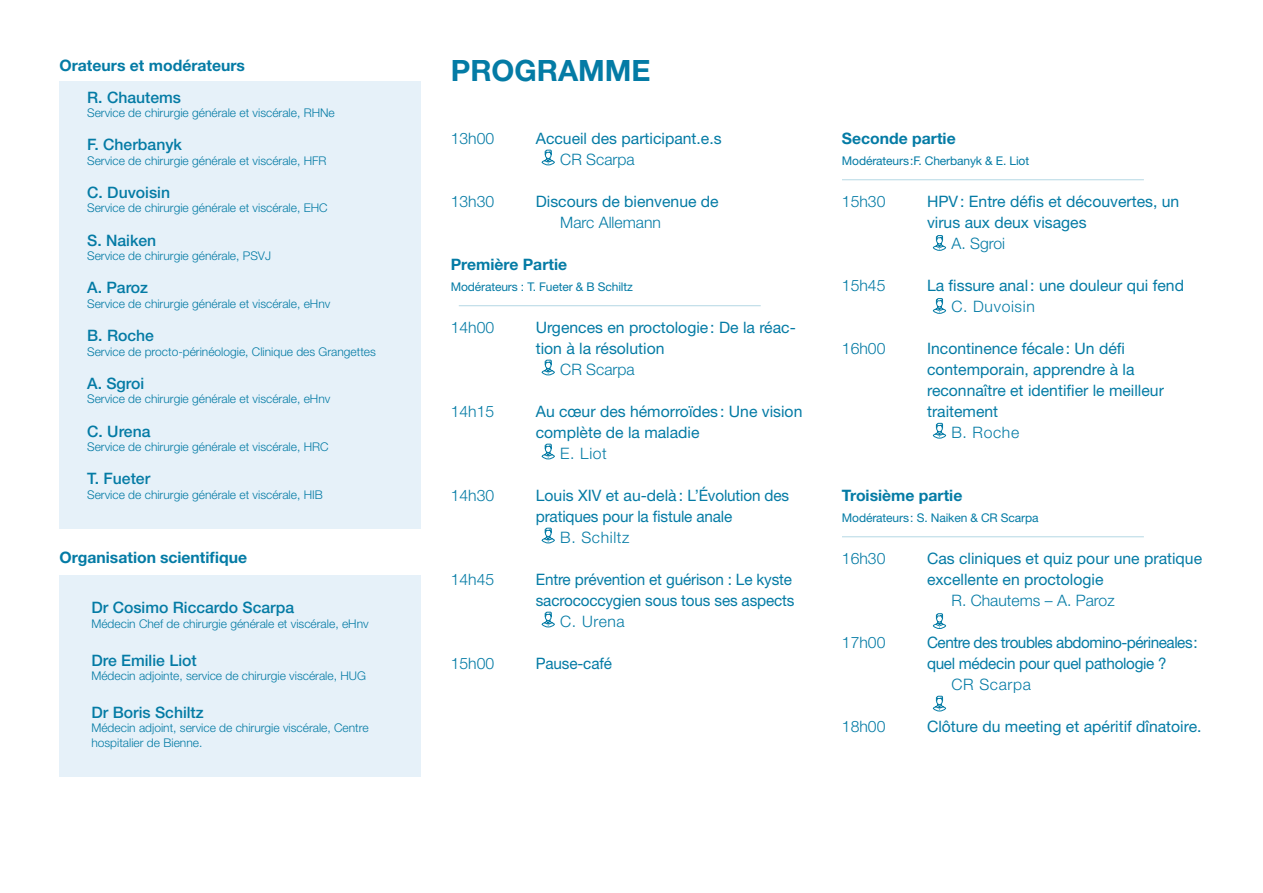
<style>
.page{position:relative;width:1263px;height:893px;background:#fff}
.page>*{position:absolute;margin:0;border:0;box-sizing:border-box;transform-origin:0 0}
.t1{font:700 29.4px "Helvetica Neue LT Std";color:#047ba5}
.t2{font:15.75px/21px "Helvetica Neue LT Std";color:#047ba5}
.t3{font:300 15.75px "Helvetica Neue LT Std";color:#047ba5}
.t4{font:500 15.75px "Helvetica Neue LT Std";color:#047ba5}
.t5{font:700 15.75px "Helvetica Neue LT Std";color:#047ba5}
.t6{font:15.75px/21px "Helvetica Neue LT Std";letter-spacing:-.03em;color:#047ba5}
.t7{font:300 15.75px "Helvetica Neue LT Std";letter-spacing:.04em;color:#047ba5}
.t8{font:300 12px/14.4px "Helvetica Neue LT Std";color:#047ba5}
.t9{font:12px "Helvetica Neue LT Std";letter-spacing:-.01em;color:#047ba5}
</style>
<div class="page">
<div style="left:60px;top:81px;width:361px;height:448px;background:#e6f1f9"></div>
<div style="left:60px;top:575px;width:361px;height:202px;background:#e6f1f9"></div>
<svg style="left:541px;top:150px;width:14px;height:15px"></svg>
<svg style="left:541px;top:360px;width:14px;height:15px"></svg>
<svg style="left:933px;top:235px;width:13px;height:16px"></svg>
<svg style="left:933px;top:613px;width:13px;height:16px"></svg>
<svg style="left:541px;top:444px;width:14px;height:15px"></svg>
<svg style="left:933px;top:298px;width:13px;height:16px"></svg>
<svg style="left:933px;top:696px;width:13px;height:16px"></svg>
<svg style="left:541px;top:528px;width:14px;height:15px"></svg>
<svg style="left:933px;top:423px;width:13px;height:16px"></svg>
<svg style="left:541px;top:612px;width:14px;height:15px"></svg>
<hr style="left:459px;top:305px;width:302px;height:1px;background:#047ba5">
<hr style="left:842px;top:179px;width:302px;height:1px;background:#047ba5">
<hr style="left:842px;top:536px;width:302px;height:1px;background:#047ba5">
<p class="t5" style="left:60px;top:55px;width:187px">Orateurs et modérateurs</p>
<h1 class="t1" style="left:451px;top:52px;width:201px">PROGRAMME</h1>
<p class="t4" style="left:87px;top:88px;width:95px">R. Chautems</p>
<p class="t8" style="left:87px;top:105px;width:249px">Service de chirurgie générale et viscérale, RHNe</p>
<p class="t4" style="left:87px;top:135px;width:96px">F. Cherbanyk</p>
<p class="t8" style="left:87px;top:153px;width:241px">Service de chirurgie générale et viscérale, HFR</p>
<p class="t4" style="left:87px;top:183px;width:84px">C. Duvoisin</p>
<p class="t8" style="left:87px;top:201px;width:242px">Service de chirurgie générale et viscérale, EHC</p>
<p class="t4" style="left:87px;top:231px;width:71px">S. Naiken</p>
<p class="t8" style="left:87px;top:248px;width:185px">Service de chirurgie générale, PSVJ</p>
<p class="t4" style="left:87px;top:278px;width:62px">A. Paroz</p>
<p class="t8" style="left:87px;top:296px;width:245px">Service de chirurgie générale et viscérale, eHnv</p>
<p class="t4" style="left:87px;top:326px;width:68px">B. Roche</p>
<p class="t8" style="left:87px;top:344px;width:290px">Service de procto-périnéologie, Clinique des Grangettes</p>
<p class="t4" style="left:87px;top:374px;width:59px">A. Sgroi</p>
<p class="t8" style="left:87px;top:392px;width:245px">Service de chirurgie générale et viscérale, eHnv</p>
<p class="t4" style="left:87px;top:422px;width:65px">C. Urena</p>
<p class="t8" style="left:87px;top:439px;width:243px">Service de chirurgie générale et viscérale, HRC</p>
<p class="t4" style="left:87px;top:469px;width:65px">T. Fueter</p>
<p class="t8" style="left:87px;top:487px;width:237px">Service de chirurgie générale et viscérale, HIB</p>
<p class="t5" style="left:60px;top:548px;width:189px">Organisation scientifique</p>
<p class="t4" style="left:91px;top:598px;width:204px">Dr Cosimo Riccardo Scarpa</p>
<p class="t8" style="left:91px;top:616px;width:279px">Médecin Chef de chirurgie générale et viscérale, eHnv</p>
<p class="t4" style="left:91px;top:651px;width:107px">Dre Emilie Liot</p>
<p class="t8" style="left:91px;top:668px;width:276px">Médecin adjointe, service de chirurgie viscérale, HUG</p>
<p class="t4" style="left:91px;top:703px;width:114px">Dr Boris Schiltz</p>
<p class="t8" style="left:91px;top:720px;width:279px">Médecin adjoint, service de chirurgie viscérale, Centre hospitalier de Bienne.</p>
<p class="t3" style="left:451px;top:128px;width:45px">13h00</p>
<p class="t2" style="left:536px;top:127px;width:187px">Accueil des participant.e.s</p>
<p class="t3" style="left:560px;top:149px;width:76px">CR Scarpa</p>
<p class="t3" style="left:451px;top:191px;width:45px">13h30</p>
<p class="t2" style="left:536px;top:190px;width:184px">Discours de bienvenue de</p>
<p class="t3" style="left:560px;top:212px;width:102px">Marc Allemann</p>
<p class="t5" style="left:451px;top:254px;width:118px">Première Partie</p>
<p class="t9" style="left:451px;top:279px;width:184px">Modérateurs : T. Fueter &amp; B Schiltz</p>
<p class="t3" style="left:451px;top:317px;width:45px">14h00</p>
<p class="t2" style="left:536px;top:316px;width:261px">Urgences en proctologie: De la réac&shy;tion à la résolution</p>
<p class="t3" style="left:560px;top:359px;width:76px">CR Scarpa</p>
<p class="t3" style="left:451px;top:401px;width:45px">14h15</p>
<p class="t2" style="left:536px;top:400px;width:268px">Au cœur des hémorroïdes: Une vision complète de la maladie</p>
<p class="t3" style="left:560px;top:443px;width:48px">E. Liot</p>
<p class="t3" style="left:451px;top:485px;width:45px">14h30</p>
<p class="t2" style="left:536px;top:484px;width:255px">Louis XIV et au-delà: L’Évolution des pratiques pour la fistule anale</p>
<p class="t7" style="left:560px;top:527px;width:71px">B. Schiltz</p>
<p class="t3" style="left:451px;top:569px;width:45px">14h45</p>
<p class="t2" style="left:536px;top:568px;width:260px">Entre prévention et guérison : Le kyste sacrococcygien sous tous ses aspects</p>
<p class="t3" style="left:560px;top:611px;width:66px">C. Urena</p>
<p class="t3" style="left:451px;top:653px;width:45px">15h00</p>
<p class="t2" style="left:536px;top:652px;width:78px">Pause-café</p>
<p class="t5" style="left:842px;top:128px;width:115px">Seconde partie</p>
<p class="t9" style="left:842px;top:153px;width:189px">Modérateurs:F. Cherbanyk &amp; E. Liot</p>
<p class="t3" style="left:842px;top:191px;width:45px">15h30</p>
<p class="t2" style="left:927px;top:190px;width:254px">HPV: Entre défis et découvertes, un virus aux deux visages</p>
<p class="t3" style="left:951px;top:233px;width:55px">A. Sgroi</p>
<p class="t3" style="left:842px;top:275px;width:45px">15h45</p>
<p class="t2" style="left:927px;top:274px;width:258px">La fissure anal: une douleur qui fend</p>
<p class="t7" style="left:951px;top:296px;width:85px">C. Duvoisin</p>
<p class="t3" style="left:842px;top:338px;width:45px">16h00</p>
<p class="t2" style="left:927px;top:337px;width:238px">Incontinence fécale: Un défi contemporain, apprendre à la reconnaître et identifier le meilleur traitement</p>
<p class="t3" style="left:951px;top:422px;width:69px">B. Roche</p>
<p class="t5" style="left:842px;top:485px;width:122px">Troisième partie</p>
<p class="t9" style="left:842px;top:510px;width:198px">Modérateurs: S. Naiken &amp; CR Scarpa</p>
<p class="t3" style="left:842px;top:548px;width:45px">16h30</p>
<p class="t2" style="left:927px;top:547px;width:277px">Cas cliniques et quiz pour une pratique excellente en proctologie</p>
<p class="t3" style="left:951px;top:590px;width:165px">R. Chautems – A. Paroz</p>
<p class="t3" style="left:842px;top:632px;width:45px">17h00</p>
<p class="t6" style="left:927px;top:631px;width:272px">Centre des troubles abdomino-périneales: quel médecin pour quel pathologie ?</p>
<p class="t7" style="left:951px;top:674px;width:81px">CR Scarpa</p>
<p class="t3" style="left:842px;top:716px;width:45px">18h00</p>
<p class="t2" style="left:927px;top:715px;width:276px">Clôture du meeting et apéritif dînatoire.</p>
</div>
